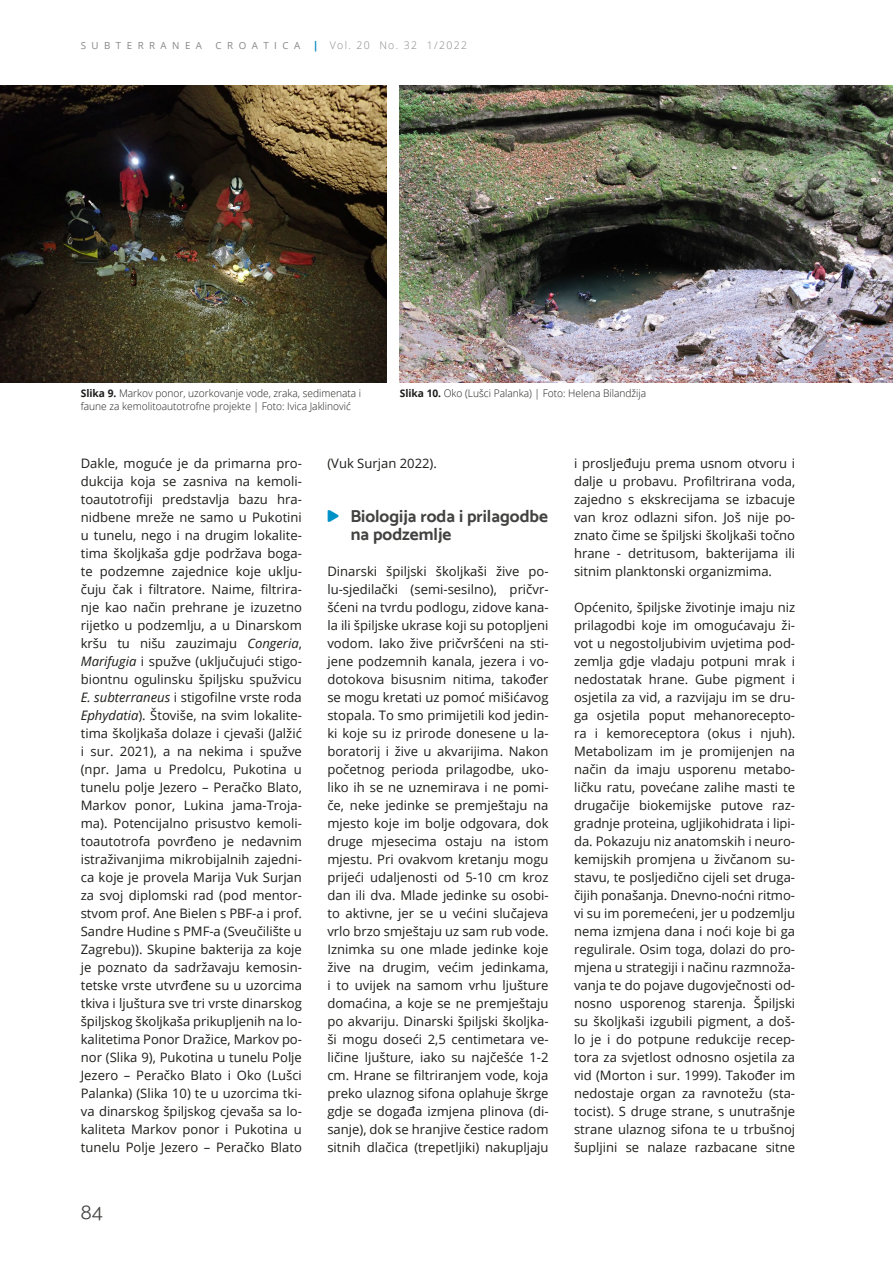
<style>
.page{position:relative;width:893px;height:1263px;background:#fff}
.page>*{position:absolute;margin:0;border:0;box-sizing:border-box;transform-origin:0 0}
.t1{font:300 21px "Catamaran";color:#424241}
.t2{font:700 17.25px/18px "Catamaran";color:#424241}
.t3{font:13.05px/18px "Open Sans";color:#1d1d1b;text-align:justify}
.t4{font:300 10.5px/12.6px "Open Sans";color:#1d1d1b}
.t5{font:300 10.5px "Open Sans";letter-spacing:.13em;color:#878787}
.t6{font:9.75px "Open Sans";letter-spacing:.56em;color:#878787}
.s1{font-weight:400;font-size:9.75px}
.s2{font-weight:700;color:#0086be}
.s3{font-weight:700}
.s4{font-style:italic}
.s5{font-family:"Trokuti";font-weight:400;color:#0092c6}
</style>
<div class="page">
<img style="left:400px;top:85px;width:493px;height:298px">
<img style="left:0;top:85px;width:387px;height:298px">
<p class="t6" style="left:81px;top:39px;width:123px">SUBTERRANEA</p>
<p class="t5" style="left:216px;top:38px;width:253px"><span class="s1">C R O A T I C A</span> <span class="s2">|</span> Vol. 20 No. 32 1/2022</p>
<p class="t4" style="left:81px;top:387px;width:282px"><span class="s3">Slika 9.</span> Markov ponor, uzorkovanje vode, zraka, sedimenata i faune za kemolitoautotrofne projekte | Foto: Ivica Jaklinović</p>
<p class="t4" style="left:400px;top:387px;width:248px"><span class="s3">Slika 10.</span> Oko (Lušci Palanka) | Foto: Helena Bilandžija</p>
<p class="t3" style="left:81px;top:454px;width:223px">Dakle, moguće je da primarna pro&shy;dukcija koja se zasniva na kemoli&shy;toautotrofiji predstavlja bazu hra&shy;nidbene mreže ne samo u Pukotini u tunelu, nego i na drugim lokalite&shy;tima školjkaša gdje podržava boga&shy;te podzemne zajednice koje uklju&shy;čuju čak i filtratore. Naime, filtrira&shy;nje kao način prehrane je izuzetno rijetko u podzemlju, a u Dinarskom kršu tu nišu zauzimaju <span class="s4">Congeria</span>, <span class="s4">Marifugia</span> i spužve (uključujući stigo&shy;biontnu ogulinsku špiljsku spužvicu <span class="s4">E. subterraneus</span> i stigofilne vrste roda <span class="s4">Ephydatia</span>). Štoviše, na svim lokalite&shy;tima školjkaša dolaze i cjevaši (Jalžić i sur. 2021), a na nekima i spužve (npr. Jama u Predolcu, Pukotina u tunelu polje Jezero – Peračko Blato, Markov ponor, Lukina jama-Troja&shy;ma). Potencijalno prisustvo kemoli&shy;toautotrofa povrđeno je nedavnim istraživanjima mikrobijalnih zajedni&shy;ca koje je provela Marija Vuk Surjan za svoj diplomski rad (pod mentor&shy;stvom prof. Ane Bielen s PBF-a i prof.<br>Sandre Hudine s PMF-a (Sveučilište u Zagrebu)). Skupine bakterija za koje je poznato da sadržavaju kemosin&shy;tetske vrste utvrđene su u uzorcima tkiva i ljuštura sve tri vrste dinarskog špiljskog školjkaša prikupljenih na lo&shy;kalitetima Ponor Dražice, Markov po&shy;nor (Slika 9), Pukotina u tunelu Polje Jezero – Peračko Blato i Oko (Lušci Palanka) (Slika 10) te u uzorcima tki&shy;va dinarskog špiljskog cjevaša sa lo&shy;kaliteta Markov ponor i Pukotina u tunelu Polje Jezero – Peračko Blato</p>
<p class="t3" style="left:327px;top:454px;width:111px">(Vuk Surjan 2022).</p>
<h2 class="t2" style="left:351px;top:507px;width:199px;text-indent:-23px"><span class="s5">A</span> Biologija roda i prilagodbe na podzemlje</h2>
<p class="t3" style="left:327px;top:562px;width:223px">Dinarski špiljski školjkaši žive po&shy;lu-sjedilački (semi-sesilno), pričvr&shy;šćeni na tvrdu podlogu, zidove kana&shy;la ili špiljske ukrase koji su potopljeni vodom. Iako žive pričvršćeni na sti&shy;jene podzemnih kanala, jezera i vo&shy;dotokova bisusnim nitima, također se mogu kretati uz pomoć mišićavog stopala. To smo primijetili kod jedin&shy;ki koje su iz prirode donesene u la&shy;boratorij i žive u akvarijima. Nakon početnog perioda prilagodbe, uko&shy;liko ih se ne uznemirava i ne pomi&shy;če, neke jedinke se premještaju na mjesto koje im bolje odgovara, dok druge mjesecima ostaju na istom mjestu. Pri ovakvom kretanju mogu prijeći udaljenosti od 5-10 cm kroz dan ili dva. Mlade jedinke su osobi&shy;to aktivne, jer se u većini slučajeva vrlo brzo smještaju uz sam rub vode.<br>Iznimka su one mlade jedinke koje žive na drugim, većim jedinkama, i to uvijek na samom vrhu ljušture domaćina, a koje se ne premještaju po akvariju. Dinarski špiljski školjka&shy;ši mogu doseći 2,5 centimetara ve&shy;ličine ljušture, iako su najčešće 1-2 cm. Hrane se filtriranjem vode, koja preko ulaznog sifona oplahuje škrge gdje se događa izmjena plinova (di&shy;sanje), dok se hranjive čestice radom sitnih dlačica (trepetljiki) nakupljaju</p>
<h1 class="t1" style="left:81px;top:1200px;width:24px">84</h1>
<p class="t3" style="left:574px;top:454px;width:223px">i prosljeđuju prema usnom otvoru i dalje u probavu. Profiltrirana voda, zajedno s ekskrecijama se izbacuje van kroz odlazni sifon. Još nije po&shy;znato čime se špiljski školjkaši točno hrane - detritusom, bakterijama ili sitnim planktonski organizmima.</p>
<p class="t3" style="left:574px;top:598px;width:223px">Općenito, špiljske životinje imaju niz prilagodbi koje im omogućavaju ži&shy;vot u negostoljubivim uvjetima pod&shy;zemlja gdje vladaju potpuni mrak i nedostatak hrane. Gube pigment i osjetila za vid, a razvijaju im se dru&shy;ga osjetila poput mehanorecepto&shy;ra i kemoreceptora (okus i njuh).<br>Metabolizam im je promijenjen na način da imaju usporenu metabo&shy;ličku ratu, povećane zalihe masti te drugačije biokemijske putove raz&shy;gradnje proteina, ugljikohidrata i lipi&shy;da. Pokazuju niz anatomskih i neuro&shy;kemijskih promjena u živčanom su&shy;stavu, te posljedično cijeli set druga&shy;čijih ponašanja. Dnevno-noćni ritmo&shy;vi su im poremećeni, jer u podzemlju nema izmjena dana i noći koje bi ga regulirale. Osim toga, dolazi do pro&shy;mjena u strategiji i načinu razmnoža&shy;vanja te do pojave dugovječnosti od&shy;nosno usporenog starenja. Špiljski su školjkaši izgubili pigment, a doš&shy;lo je i do potpune redukcije recep&shy;tora za svjetlost odnosno osjetila za vid (Morton i sur. 1999). Također im nedostaje organ za ravnotežu (sta&shy;tocist). S druge strane, s unutrašnje strane ulaznog sifona te u trbušnoj šupljini se nalaze razbacane sitne</p>
</div>
